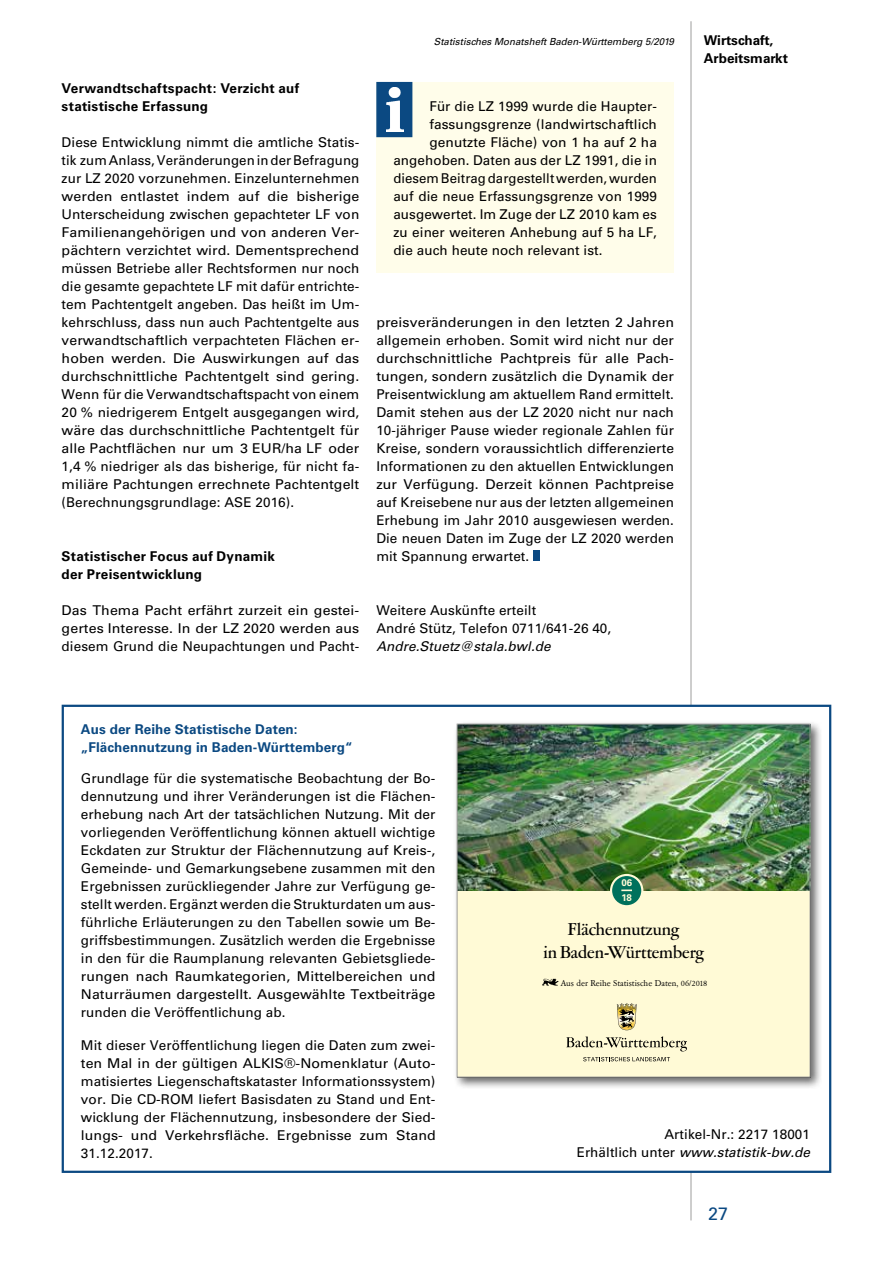
<style>
.page{position:relative;width:893px;height:1263px;background:#fff}
.page>*{position:absolute;margin:0;border:0;box-sizing:border-box;transform-origin:0 0}
.t1{font:500 19.35px/23.1px "Garamont Amst SH";letter-spacing:.005em;color:#000;text-align:center}
.t2{font:18px "Univers";color:#0b4982}
.t3{font:13.5px/18px "Univers";letter-spacing:.005em;color:#000;text-align:justify}
.t4{font:13.5px/18px "Univers";letter-spacing:.005em;color:#000;text-align:justify;scale:1.05 1}
.t5{font:700 13.5px/18px "Univers";letter-spacing:.02em;color:#000}
.t6{font:700 13.5px/18px "Univers";letter-spacing:.005em;color:#0b4982}
.t7{font:italic 13.5px "Univers";letter-spacing:.005em;color:#000}
.t8{font:700 13.5px/18px "Univers";color:#000}
.t9{font:italic 9.75px "Univers";color:#000}
.t10{font:9.6px "Garamont Amst SB Rom";color:#000}
.t11{font:700 9.6px/14.5px "Univers";color:#fffad6}
.s1{font-style:italic}
</style>
<div class="page">
<hr style="left:691px;top:21px;width:1px;height:1199px;background:#9d9d9c">
<div style="left:533px;top:551px;width:6px;height:10px;background:#0b4982"></div>
<div style="left:376px;top:82px;width:298px;height:191px;background:#fffdea"></div>
<div style="left:376px;top:82px;width:36px;height:55px;background:#0b4982;border:2px solid #0b4982"></div>
<img style="left:386px;top:87px;width:17px;height:44px">
<div style="left:62px;top:705px;width:769px;height:468px;border:2px solid #0b4982"></div>
<div style="left:453px;top:720px;width:370px;height:370px;background:#000;opacity:.6"></div>
<div style="left:459px;top:890px;width:349px;height:185px;background:#fffad6"></div>
<svg style="left:567px;top:1036px;width:119px;height:15px;background:#cec9ac"></svg>
<svg style="left:617px;top:1004px;width:19px;height:26px"></svg>
<svg style="left:583px;top:1057px;width:87px;height:4px"></svg>
<div style="left:565px;top:1002px;width:123px;height:63px;border:1px solid #fffad6"></div>
<img style="left:542px;top:979px;width:16px;height:6px">
<img style="left:459px;top:726px;width:349px;height:164px">
<div style="left:611px;top:875px;width:31px;height:31px;background:#00715c;border-radius:50%"></div>
<div style="left:610px;top:874px;width:33px;height:33px;border:2px solid #fffad6;border-radius:50%"></div>
<svg style="left:621px;top:889px;width:11px;height:2px"></svg>
<div style="left:457px;top:724px;width:353px;height:353px;border:1px solid #9d9d9c"></div>
<p class="t5" style="left:62px;top:79px;width:239px">Verwandtschaftspacht: Verzicht auf statistische Erfassung</p>
<p class="t3" style="left:62px;top:133px;width:299px">Diese Entwicklung nimmt die amtliche Statis&shy;tik zum Anlass, Veränderungen in der Befragung zur LZ 2020 vorzunehmen. Einzelunternehmen werden entlastet indem auf die bisherige Unterscheidung zwischen gepachteter LF von Familienangehörigen und von anderen Ver&shy;pächtern verzichtet wird. Dementsprechend müssen Betriebe aller Rechtsformen nur noch die gesamte gepachtete LF mit dafür entrichte&shy;tem Pachtentgelt angeben. Das heißt im Um&shy;kehrschluss, dass nun auch Pachtentgelte aus verwandtschaftlich verpachteten Flächen er&shy;hoben werden. Die Auswirkungen auf das durchschnittliche Pachtentgelt sind gering.<br>Wenn für die Verwandtschaftspacht von einem 20 % niedrigerem Entgelt ausgegangen wird, wäre das durchschnittliche Pachtentgelt für alle Pachtflächen nur um 3 EUR/ha LF oder 1,4 % niedriger als das bisherige, für nicht fa&shy;miliäre Pachtungen errechnete Pachtentgelt (Berechnungsgrundlage: ASE 2016).</p>
<p class="t5" style="left:62px;top:547px;width:215px">Statistischer Focus auf Dynamik der Preisentwicklung</p>
<p class="t4" style="left:62px;top:601px;width:285px">Das Thema Pacht erfährt zurzeit ein gestei&shy;gertes Interesse. In der LZ 2020 werden aus diesem Grund die Neupachtungen und Pacht-</p>
<p class="t9" style="left:434px;top:35px;width:242px">Statistisches Monatsheft Baden-Württemberg 5/2019</p>
<p class="t8" style="left:704px;top:31px;width:86px">Wirtschaft,<br>Arbeitsmarkt</p>
<p class="t3" style="left:429px;top:97px;width:229px">Für die LZ 1999 wurde die Haupter-</p>
<p class="t3" style="left:429px;top:115px;width:229px">fassungsgrenze (landwirtschaftlich</p>
<p class="t3" style="left:429px;top:133px;width:229px">genutzte Fläche) von 1 ha auf 2 ha</p>
<p class="t3" style="left:393px;top:151px;width:265px">angehoben. Daten aus der LZ 1991, die in</p>
<p class="t3" style="left:393px;top:169px;width:265px">diesem Beitrag dargestellt werden, wurden</p>
<p class="t3" style="left:393px;top:187px;width:265px">auf die neue Erfassungsgrenze von 1999</p>
<p class="t3" style="left:393px;top:205px;width:265px">ausgewertet. Im Zuge der LZ 2010 kam es</p>
<p class="t3" style="left:393px;top:223px;width:265px">zu einer weiteren Anhebung auf 5 ha LF,</p>
<p class="t3" style="left:393px;top:241px;width:211px">die auch heute noch relevant ist.</p>
<p class="t4" style="left:376px;top:313px;width:285px">preisveränderungen in den letzten 2 Jahren allgemein erhoben. Somit wird nicht nur der durchschnittliche Pachtpreis für alle Pach&shy;tungen, sondern zusätzlich die Dynamik der Preisentwicklung am aktuellem Rand ermittelt.<br>Damit stehen aus der LZ 2020 nicht nur nach 10-jähriger Pause wieder regionale Zahlen für Kreise, sondern voraussichtlich differenzierte Informationen zu den aktuellen Entwicklungen zur Verfügung. Derzeit können Pachtpreise auf Kreisebene nur aus der letzten allgemeinen Erhebung im Jahr 2010 ausgewiesen werden.<br>Die neuen Daten im Zuge der LZ 2020 werden mit Spannung erwartet.</p>
<p class="t3" style="left:376px;top:601px;width:236px">Weitere Auskünfte erteilt<br>André Stütz, Telefon 0711/641-26 40,</p>
<p class="t7" style="left:376px;top:638px;width:176px">Andre.Stuetz@stala.bwl.de</p>
<p class="t6" style="left:81px;top:720px;width:273px">Aus der Reihe Statistische Daten: „Flächennutzung in Baden‑Württemberg“</p>
<p class="t3" style="left:81px;top:769px;width:356px">Grundlage für die systematische Beobachtung der Bo&shy;dennutzung und ihrer Veränderungen ist die Flächen&shy;erhebung nach Art der tatsächlichen Nutzung. Mit der vorliegenden Veröffentlichung können aktuell wichtige Eckdaten zur Struktur der Flächennutzung auf Kreis-, Gemeinde- und Gemarkungsebene zusammen mit den Ergebnissen zurückliegender Jahre zur Verfügung ge&shy;stellt werden. Ergänzt werden die Strukturdaten um aus&shy;führliche Erläuterungen zu den Tabellen sowie um Be&shy;griffsbestimmungen. Zusätzlich werden die Ergebnisse in den für die Raumplanung relevanten Gebietsgliede&shy;rungen nach Raumkategorien, Mittelbereichen und Naturräumen dargestellt. Ausgewählte Textbeiträge runden die Veröffentlichung ab.</p>
<p class="t3" style="left:81px;top:1036px;width:356px">Mit dieser Veröffentlichung liegen die Daten zum zwei&shy;ten Mal in der gültigen ALKIS®-Nomenklatur (Auto&shy;matisiertes Liegenschaftskataster Informationssystem) vor. Die CD-ROM liefert Basisdaten zu Stand und Ent&shy;wicklung der Flächennutzung, insbesondere der Sied&shy;lungs- und Verkehrsfläche. Ergebnisse zum Stand 31.12.2017.</p>
<p class="t11" style="left:621px;top:876px;width:12px">06<br>18</p>
<h1 class="t1" style="left:543px;top:918px;width:162px">Flächennutzung<br>in Baden-Württemberg</h1>
<p class="t10" style="left:560px;top:978px;width:148px">Aus der Reihe Statistische Daten, 06/2018</p>
<p class="t3" style="left:577px;top:1125px;width:235px;text-align:right">Artikel-Nr.: 2217 18001<br>Erhältlich unter <span class="s1">www.statistik-bw.de</span></p>
<h2 class="t2" style="left:708px;top:1203px;width:22px">27</h2>
</div>
